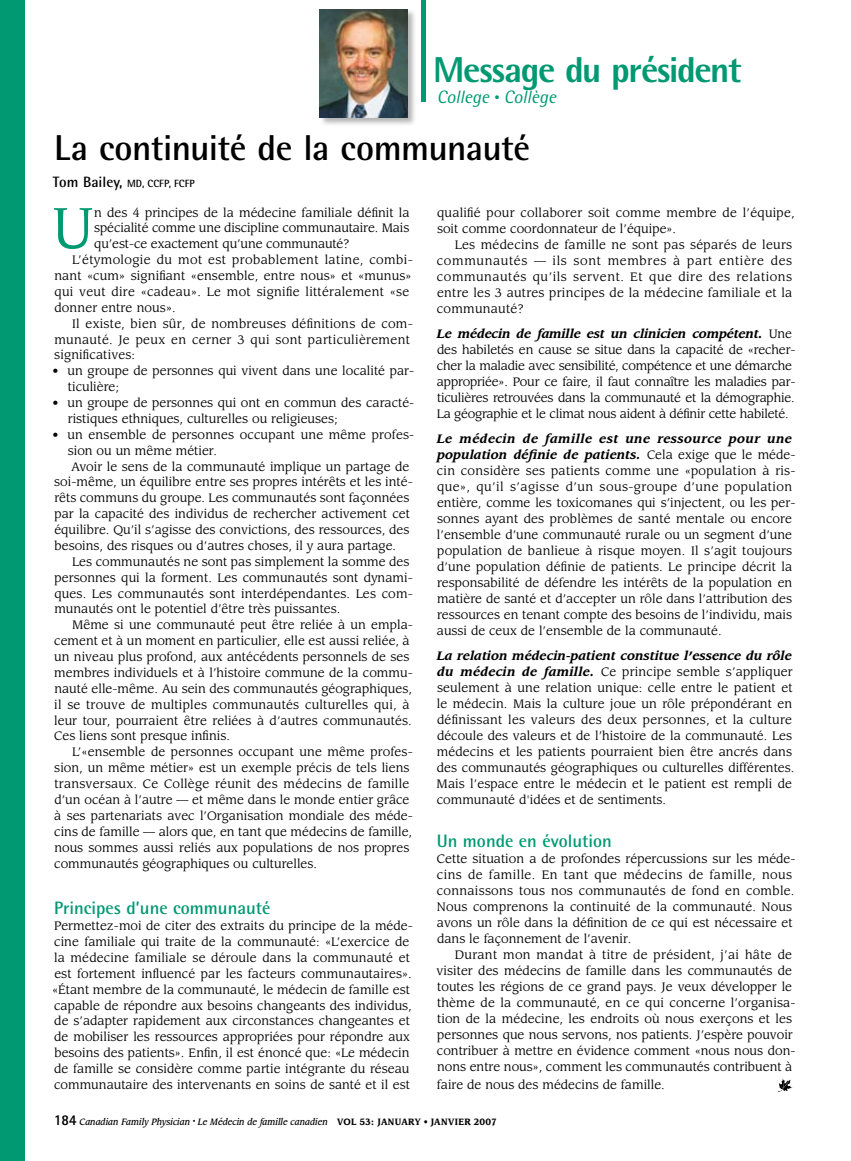
<style>
.page{position:relative;width:851px;height:1161px;background:#fff}
.page>*{position:absolute;margin:0;border:0;box-sizing:border-box;transform-origin:0 0}
.t1{font:56.4px "Leawood Std";color:#009972}
.t2{font:700 36px "Rotis Semi Sans Std";letter-spacing:-.02em;color:#000}
.t3{font:800 36px "Rotis Semi Sans Std";letter-spacing:-.035em;color:#009972}
.t4{font:700 18px "Rotis Semi Sans Std";color:#009972}
.t5{font:italic 18px "Rotis Semi Sans Std";color:#009972}
.t6{font:12px/16px "Leawood Std";color:#000}
.t7{font:12px/16px "Leawood Std";letter-spacing:-.02em;color:#000}
.t8{font:12px/16px "Leawood Std";letter-spacing:.02em;color:#000}
.t9{font:12px "Leawood Std";letter-spacing:.025em;color:#000}
.t10{font:12px "Leawood Std";letter-spacing:.03em;color:#000}
.t11{font:700 10.5px "Rotis Semi Sans Std";color:#000}
.t12{font:italic 500 9px "Leawood Std";color:#000;scale:.9 1}
.s1{font-size:10.5px}
.s2{font-size:15px}
.s3{font-weight:700;font-style:italic}
.s4{font-family:"Rotis Sans Serif Std";font-weight:800;font-style:normal;font-size:15px}
.s5{font-weight:700;font-style:normal}
</style>
<div class="page">
<div style="left:0;top:0;width:24px;height:1161px;background:#009972"></div>
<div style="left:318px;top:8px;width:99px;height:120px;background:#000;opacity:.3"></div>
<img style="left:320px;top:9px;width:87px;height:109px">
<hr style="left:421px;top:0;width:4px;height:102px;background:#009972">
<svg style="left:778px;top:1078px;width:14px;height:14px"></svg>
<h2 class="t3" style="left:433px;top:47px;width:310px">Message du président</h2>
<h3 class="t5" style="left:436px;top:86px;width:121px">College <span class="s1">•</span> Collège</h3>
<h2 class="t2" style="left:54px;top:126px;width:477px">La continuité de la communauté</h2>
<p class="t11" style="left:53px;top:177px;width:143px"><span class="s2">Tom Bailey,</span> MD, CCFP, FCFP</p>
<h1 class="t1" style="left:52px;top:194px;width:44px">U</h1>
<p class="t6" style="left:94px;top:205px;width:317px">n des 4 principes de la médecine familiale définit la</p>
<p class="t8" style="left:437px;top:204px;width:359px">qualifié pour collaborer soit comme membre de l’équipe, soit comme coordonnateur de l’équipe».</p>
<p class="t6" style="left:437px;top:237px;width:357px;text-align:justify;text-indent:18px">Les médecins de famille ne sont pas séparés de leurs communautés — ils sont membres à part entière des communautés qu’ils servent. Et que dire des relations entre les 3 autres principes de la médecine familiale et la communauté?</p>
<p class="t7" style="left:437px;top:326px;width:360px"><span class="s3">Le médecin de famille est un clinicien compétent.</span> Une des habiletés en cause se situe dans la capacité de «recher&shy;cher la maladie avec sensibilité, compétence et une démarche appropriée». Pour ce faire, il faut connaître les maladies par&shy;ticulières retrouvées dans la communauté et la démographie.<br>La géographie et le climat nous aident à définir cette habileté.</p>
<p class="t6" style="left:437px;top:431px;width:360px"><span class="s3">Le médecin de famille est une ressource pour une population définie de patients.</span> Cela exige que le méde&shy;cin considère ses patients comme une «population à ris&shy;que», qu’il s’agisse d’un sous-groupe d’une population entière, comme les toxicomanes qui s’injectent, ou les per&shy;sonnes ayant des problèmes de santé mentale ou encore l’en-semble d’une communauté rurale ou un segment d’une population de banlieue à risque moyen. Il s’agit toujours d’une population définie de patients. Le principe décrit la responsabilité de défendre les intérêts de la population en matière de santé et d’accepter un rôle dans l’attribution des ressources en tenant compte des besoins de l’individu, mais aussi de ceux de l’ensemble de la communauté.</p>
<p class="t6" style="left:436px;top:648px;width:359px"><span class="s3">La relation médecin-patient constitue l’essence du rôle du médecin de famille.</span> Ce principe semble s’appliquer seulement à une relation unique: celle entre le patient et le médecin. Mais la culture joue un rôle prépondérant en définissant les valeurs des deux personnes, et la culture découle des valeurs et de l’histoire de la communauté. Les médecins et les patients pourraient bien être ancrés dans des communautés géographiques ou culturelles différentes.<br>Mais l’espace entre le médecin et le patient est rempli de communauté d'idées et de sentiments.</p>
<h3 class="t4" style="left:436px;top:829px;width:177px">Un monde en évolution</h3>
<p class="t6" style="left:437px;top:850px;width:360px">Cette situation a de profondes répercussions sur les méde&shy;cins de famille. En tant que médecins de famille, nous connaissons tous nos communautés de fond en comble.<br>Nous comprenons la continuité de la communauté. Nous avons un rôle dans la définition de ce qui est nécessaire et dans le façonnement de l’avenir.</p>
<p class="t6" style="left:436px;top:947px;width:360px;text-indent:18px">Durant mon mandat à titre de président, j’ai hâte de visiter des médecins de famille dans les communautés de toutes les régions de ce grand pays. Je veux développer le thème de la communauté, en ce qui concerne l’organisa&shy;tion de la médecine, les endroits où nous exerçons et les personnes que nous servons, nos patients. J’espère pouvoir contribuer à mettre en évidence comment «nous nous don&shy;nons entre nous», comment les communautés contribuent à</p>
<p class="t6" style="left:437px;top:1077px;width:229px">faire de nous des médecins de famille.</p>
<p class="t6" style="left:94px;top:220px;width:317px">spécialité comme une discipline communautaire. Mais</p>
<p class="t6" style="left:94px;top:236px;width:257px">qu’est-ce exactement qu’une communauté?</p>
<p class="t10" style="left:72px;top:253px;width:342px">L’étymologie du mot est probablement latine, combi-</p>
<p class="t6" style="left:54px;top:268px;width:358px">nant «cum» signifiant «ensemble, entre nous» et «munus»</p>
<p class="t8" style="left:54px;top:284px;width:356px">qui veut dire «cadeau». Le mot signifie littéralement «se</p>
<p class="t6" style="left:54px;top:300px;width:123px">donner entre nous».</p>
<p class="t8" style="left:72px;top:316px;width:342px">Il existe, bien sûr, de nombreuses définitions de com-</p>
<p class="t9" style="left:54px;top:332px;width:357px">munauté. Je peux en cerner 3 qui sont particulièrement</p>
<p class="t6" style="left:54px;top:347px;width:82px">significatives:</p>
<p class="t6" style="left:68px;top:363px;width:348px;text-indent:-15px">• un groupe de personnes qui vivent dans une localité par&shy;ticulière;</p>
<p class="t6" style="left:68px;top:395px;width:348px;text-indent:-15px">• un groupe de personnes qui ont en commun des caracté&shy;ristiques ethniques, culturelles ou religieuses;</p>
<p class="t6" style="left:53px;top:427px;width:363px">• un ensemble de personnes occupant une même profes-</p>
<p class="t6" style="left:68px;top:443px;width:151px">sion ou un même métier.</p>
<p class="t6" style="left:71px;top:459px;width:339px">Avoir le sens de la communauté implique un partage de</p>
<p class="t6" style="left:54px;top:474px;width:360px">soi-même, un équilibre entre ses propres intérêts et les inté-</p>
<p class="t6" style="left:54px;top:490px;width:356px">rêts communs du groupe. Les communautés sont façonnées</p>
<p class="t6" style="left:54px;top:506px;width:357px">par la capacité des individus de rechercher activement cet</p>
<p class="t6" style="left:54px;top:522px;width:356px">équilibre. Qu’il s’agisse des convictions, des ressources, des</p>
<p class="t6" style="left:54px;top:538px;width:343px">besoins, des risques ou d’autres choses, il y aura partage.</p>
<p class="t6" style="left:72px;top:554px;width:339px">Les communautés ne sont pas simplement la somme des</p>
<p class="t6" style="left:55px;top:570px;width:360px">personnes qui la forment. Les communautés sont dynami-</p>
<p class="t6" style="left:54px;top:586px;width:360px">ques. Les communautés sont interdépendantes. Les com-</p>
<p class="t6" style="left:54px;top:601px;width:287px">munautés ont le potentiel d’être très puissantes.</p>
<p class="t6" style="left:72px;top:617px;width:342px">Même si une communauté peut être reliée à un empla-</p>
<p class="t6" style="left:54px;top:633px;width:357px">cement et à un moment en particulier, elle est aussi reliée, à</p>
<p class="t6" style="left:54px;top:649px;width:356px">un niveau plus profond, aux antécédents personnels de ses</p>
<p class="t6" style="left:54px;top:665px;width:360px">membres individuels et à l’histoire commune de la commu-</p>
<p class="t6" style="left:54px;top:681px;width:359px">nauté elle-même. Au sein des communautés géo-graphiques,</p>
<p class="t6" style="left:54px;top:697px;width:357px">il se trouve de multiples communautés culturelles qui, à</p>
<p class="t6" style="left:54px;top:713px;width:359px">leur tour, pourraient être reliées à d’autres communautés.</p>
<p class="t6" style="left:54px;top:728px;width:177px">Ces liens sont presque infinis.</p>
<p class="t6" style="left:72px;top:744px;width:342px">L’«ensemble de personnes occupant une même profes-</p>
<p class="t6" style="left:54px;top:760px;width:356px">sion, un même métier» est un exemple précis de tels liens</p>
<p class="t8" style="left:54px;top:776px;width:356px">transversaux. Ce Collège réunit des médecins de famille</p>
<p class="t6" style="left:54px;top:792px;width:356px">d’un océan à l’autre — et même dans le monde entier grâce</p>
<p class="t6" style="left:54px;top:808px;width:360px">à ses partenariats avec l’Organisation mondiale des méde-</p>
<p class="t6" style="left:54px;top:824px;width:359px">cins de famille — alors que, en tant que médecins de famille,</p>
<p class="t6" style="left:54px;top:840px;width:356px">nous sommes aussi reliés aux populations de nos propres</p>
<p class="t6" style="left:54px;top:855px;width:264px">communautés géographiques ou culturelles.</p>
<h3 class="t4" style="left:54px;top:897px;width:218px">Principes d’une communauté</h3>
<p class="t6" style="left:52px;top:918px;width:362px">Permettez-moi de citer des extraits du principe de la méde&shy;cine familiale qui traite de la communauté: «L’exercice de la médecine familiale se déroule dans la communauté et est fortement influencé par les facteurs communautaires». «Étant membre de la communauté, le médecin de famille est capable de répondre aux besoins changeants des individus, de s’adapter rapidement aux circonstances changeantes et de mobiliser les ressources appropriées pour répondre aux besoins des patients». Enfin, il est énoncé que: «Le médecin de famille se considère comme partie intégrante du réseau communautaire des intervenants en soins de santé et il est</p>
<p class="t12" style="left:54px;top:1116px;width:493px"><span class="s4">184</span> Canadian Family Physician <sup>•</sup> Le Médecin de famille canadien <span class="s5">VOL 53: JANUARY • JANVIER 2007</span></p>
</div>
